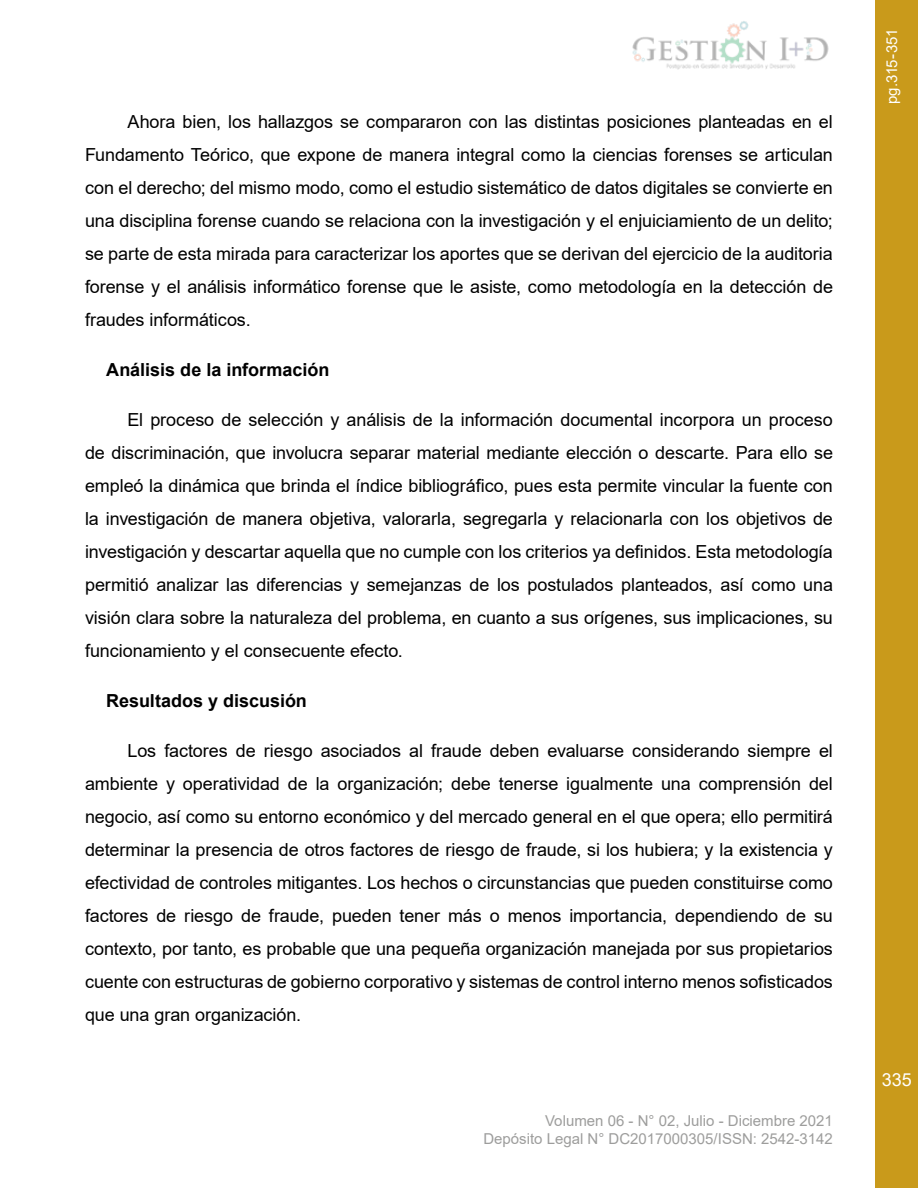
<style>
.page{position:relative;width:918px;height:1188px;background:#fff}
.page>*{position:absolute;margin:0;border:0;box-sizing:border-box;transform-origin:0 0}
.t1{font:18px/33px "Arial";letter-spacing:-.005em;color:#000;text-align:justify}
.t2{font:700 18px "Arial";color:#000}
.t3{font:18px "Arial";color:#fff}
.t4{font:15px/18px "Arial";color:#9d9d9c;text-align:right}
.t5{font:15px "Arial";letter-spacing:-.035em;color:#fff}
</style>
<div class="page">
<div style="left:876px;top:0;width:42px;height:1188px;background:#c99a1b"></div>
<img style="left:632px;top:21px;width:197px;height:49px">
<p class="t1" style="left:85px;top:105px;width:749px;text-indent:43px">Ahora bien, los hallazgos se compararon con las distintas posiciones planteadas en el Fundamento Teórico, que expone de manera integral como la ciencias forenses se articulan con el derecho; del mismo modo, como el estudio sistemático de datos digitales se convierte en una disciplina forense cuando se relaciona con la investigación y el enjuiciamiento de un delito; se parte de esta mirada para caracterizar los aportes que se derivan del ejercicio de la auditoria forense y el análisis informático forense que le asiste, como metodología en la detección de fraudes informáticos.</p>
<p class="t2" style="left:106px;top:357px;width:225px">Análisis de la información</p>
<p class="t1" style="left:85px;top:403px;width:749px;text-indent:43px">El proceso de selección y análisis de la información documental incorpora un proceso de discriminación, que involucra separar material mediante elección o descarte. Para ello se empleó la dinámica que brinda el índice bibliográfico, pues esta permite vincular la fuente con la investigación de manera objetiva, valorarla, segregarla y relacionarla con los objetivos de investigación y descartar aquella que no cumple con los criterios ya definidos. Esta metodología permitió analizar las diferencias y semejanzas de los postulados planteados, así como una visión clara sobre la naturaleza del problema, en cuanto a sus orígenes, sus implicaciones, su funcionamiento y el consecuente efecto.</p>
<p class="t2" style="left:106px;top:688px;width:202px">Resultados y discusión</p>
<p class="t1" style="left:85px;top:734px;width:749px;text-indent:43px">Los factores de riesgo asociados al fraude deben evaluarse considerando siempre el ambiente y operatividad de la organización; debe tenerse igualmente una comprensión del negocio, así como su entorno económico y del mercado general en el que opera; ello permitirá determinar la presencia de otros factores de riesgo de fraude, si los hubiera; y la existencia y efectividad de controles mitigantes. Los hechos o circunstancias que pueden constituirse como factores de riesgo de fraude, pueden tener más o menos importancia, dependiendo de su contexto, por tanto, es probable que una pequeña organización manejada por sus propietarios cuente con estructuras de gobierno corporativo y sistemas de control interno menos sofisticados que una gran organización.</p>
<p class="t4" style="left:483px;top:1112px;width:351px">Volumen 06 - N° 02, Julio - Diciembre 2021<br>Depósito Legal N° DC2017000305/ISSN: 2542-3142</p>
<p class="t5" style="left:882px;top:104px;width:77px;rotate:-90deg">pg.315-351</p>
<p class="t3" style="left:882px;top:1068px;width:32px">335</p>
</div>
